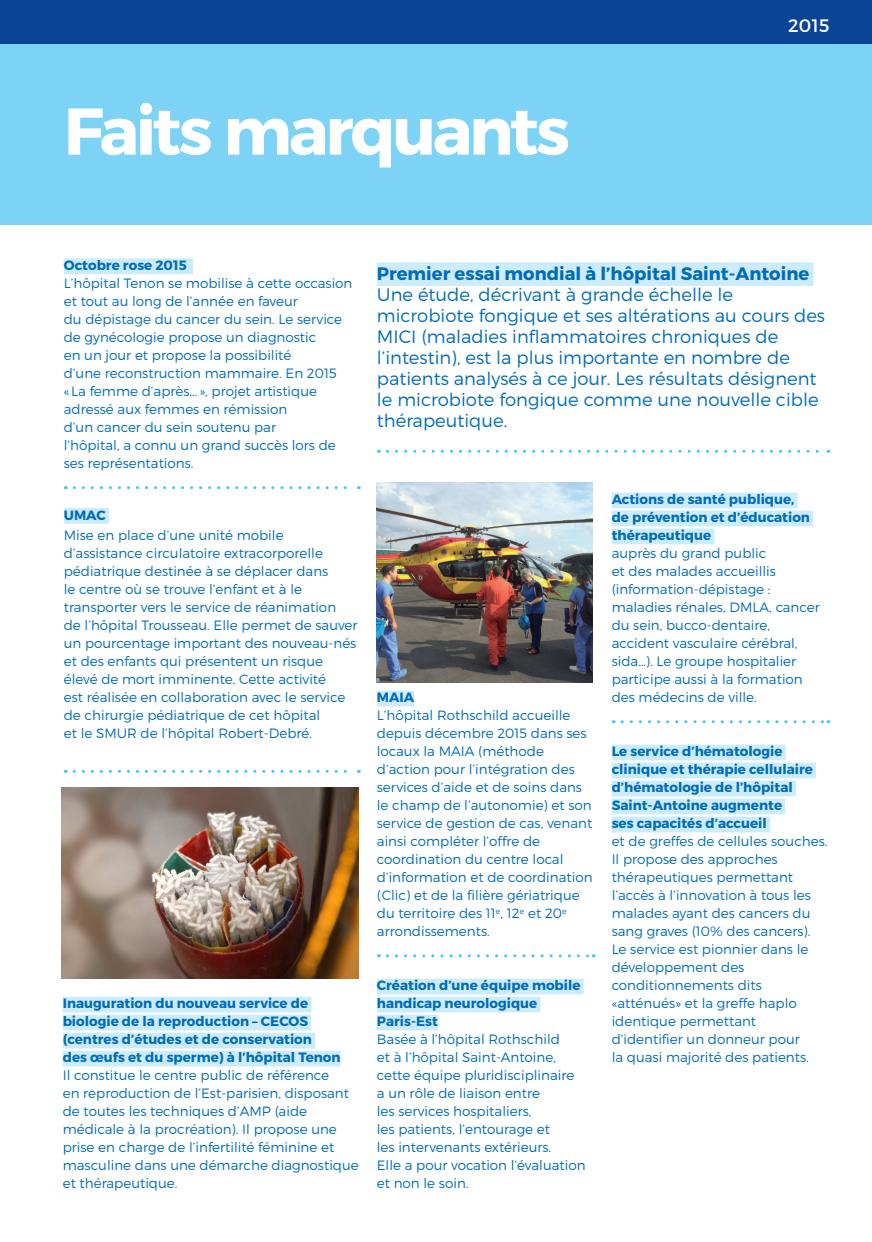
<style>
.page{position:relative;width:872px;height:1242px;background:#fff}
.page>*{position:absolute;margin:0;border:0;box-sizing:border-box;transform-origin:0 0}
.t1{font:700 66px "Montserrat";letter-spacing:-.05em;color:#fff}
.t2{font:300 18px/21px "Montserrat";color:#006cb7}
.t3{font:700 18px "Montserrat";color:#006cb7}
.t4{font:18px "Montserrat";color:#fff}
.t5{font:300 13.5px/18px "Montserrat";color:#006cb7}
.t6{font:700 13.5px/18px "Montserrat";color:#006cb7}
</style>
<div class="page">
<div style="left:0;top:43px;width:872px;height:182px;background:#7cd3f6"></div>
<hr style="left:0;top:43px;width:1px;height:182px;background:#3db9ea">
<div style="left:0;top:0;width:872px;height:43px;background:#094594"></div>
<svg style="left:387px;top:450px;width:442px;height:3px"></svg>
<div style="left:64px;top:258px;width:129px;height:16px;background:#ccecfb"></div>
<div style="left:64px;top:508px;width:45px;height:16px;background:#ccecfb"></div>
<svg style="left:74px;top:486px;width:285px;height:3px"></svg>
<div style="left:63px;top:996px;width:248px;height:16px;background:#ccecfb"></div>
<div style="left:63px;top:1014px;width:248px;height:16px;background:#ccecfb"></div>
<div style="left:63px;top:1032px;width:252px;height:16px;background:#ccecfb"></div>
<div style="left:63px;top:1050px;width:278px;height:16px;background:#ccecfb"></div>
<div style="left:377px;top:690px;width:37px;height:16px;background:#ccecfb"></div>
<div style="left:377px;top:978px;width:206px;height:16px;background:#ccecfb"></div>
<div style="left:377px;top:996px;width:163px;height:16px;background:#ccecfb"></div>
<div style="left:377px;top:1014px;width:61px;height:16px;background:#ccecfb"></div>
<svg style="left:387px;top:954px;width:207px;height:3px"></svg>
<div style="left:611px;top:492px;width:186px;height:16px;background:#ccecfb"></div>
<div style="left:611px;top:510px;width:202px;height:16px;background:#ccecfb"></div>
<div style="left:611px;top:528px;width:103px;height:16px;background:#ccecfb"></div>
<div style="left:611px;top:744px;width:174px;height:16px;background:#ccecfb"></div>
<div style="left:611px;top:762px;width:205px;height:16px;background:#ccecfb"></div>
<div style="left:611px;top:780px;width:185px;height:16px;background:#ccecfb"></div>
<div style="left:611px;top:798px;width:174px;height:16px;background:#ccecfb"></div>
<div style="left:611px;top:816px;width:159px;height:16px;background:#ccecfb"></div>
<svg style="left:622px;top:720px;width:207px;height:3px"></svg>
<div style="left:377px;top:262px;width:436px;height:24px;background:#ccecfb"></div>
<img style="left:62px;top:787px;width:297px;height:191px">
<img style="left:377px;top:482px;width:216px;height:200px">
<svg style="left:74px;top:770px;width:285px;height:3px"></svg>
<h1 class="t1" style="left:64px;top:90px;width:507px">Faits marquants</h1>
<h2 class="t4" style="left:788px;top:14px;width:43px">2015</h2>
<p class="t6" style="left:64px;top:256px;width:124px">Octobre rose 2015</p>
<p class="t5" style="left:64px;top:274px;width:290px">L’hôpital Tenon se mobilise à cette occasion et tout au long de l’année en faveur<br>du dépistage du cancer du sein. Le service de gynécologie propose un diagnostic<br>en un jour et propose la possibilité<br>d’une reconstruction mammaire. En 2015 «La femme d’après... », projet artistique adressé aux femmes en rémission<br>d’un cancer du sein soutenu par<br>l’hôpital, a connu un grand succès lors de ses représentations.</p>
<p class="t6" style="left:64px;top:506px;width:43px">UMAC</p>
<p class="t5" style="left:64px;top:526px;width:295px">Mise en place d’une unité mobile d’assistance circulatoire extracorporelle pédiatrique destinée à se déplacer dans<br>le centre où se trouve l’enfant et à le transporter vers le service de réanimation<br>de l’hôpital Trousseau. Elle permet de sauver un pourcentage important des nouveau-nés et des enfants qui présentent un risque élevé de mort imminente. Cette activité<br>est réalisée en collaboration avec le service de chirurgie pédiatrique de cet hôpital<br>et le SMUR de l’hôpital Robert-Debré.</p>
<p class="t6" style="left:63px;top:994px;width:279px">Inauguration du nouveau service de biologie de la reproduction – CECOS (centres d’études et de conservation<br>des œufs et du sperme) à l’hôpital Tenon</p>
<p class="t5" style="left:63px;top:1066px;width:297px">Il constitue le centre public de référence<br>en reproduction de l’Est-parisien, disposant de toutes les techniques d’AMP (aide médicale à la procréation). Il propose une prise en charge de l’infertilité féminine et masculine dans une démarche diagnostique et thérapeutique.</p>
<h2 class="t3" style="left:377px;top:262px;width:434px">Premier essai mondial à l’hôpital Saint-Antoine</h2>
<p class="t2" style="left:377px;top:283px;width:450px">Une étude, décrivant à grande échelle le microbiote fongique et ses altérations au cours des MICI (maladies inflammatoires chroniques de l’intestin), est la plus importante en nombre de patients analysés à ce jour. Les résultats désignent le microbiote fongique comme une nouvelle cible thérapeutique.</p>
<p class="t6" style="left:377px;top:688px;width:39px">MAIA</p>
<p class="t5" style="left:377px;top:706px;width:217px">L’hôpital Rothschild accueille depuis décembre 2015 dans ses locaux la MAIA (méthode d’action pour l’intégration des services d’aide et de soins dans le champ de l’autonomie) et son service de gestion de cas, venant ainsi compléter l’offre de coordination du centre local d’information et de coordination (Clic) et de la filière gériatrique du territoire des 11<sup>e</sup>, 12<sup>e</sup> et 20<sup>e </sup>arrondissements.</p>
<p class="t6" style="left:377px;top:976px;width:205px">Création d’une équipe mobile handicap neurologique<br>Paris-Est</p>
<p class="t5" style="left:377px;top:1030px;width:210px">Basée à l’hôpital Rothschild<br>et à l’hôpital Saint-Antoine, cette équipe pluridisciplinaire<br>a un rôle de liaison entre<br>les services hospitaliers,<br>les patients, l’entourage et<br>les intervenants extérieurs.<br>Elle a pour vocation l’évaluation et non le soin.</p>
<p class="t6" style="left:611px;top:490px;width:200px">Actions de santé publique, de prévention et d’éducation thérapeutique</p>
<p class="t5" style="left:611px;top:544px;width:209px">auprès du grand public<br>et des malades accueillis (information-dépistage : maladies rénales, DMLA, cancer du sein, bucco-dentaire, accident vasculaire cérébral, sida…). Le groupe hospitalier participe aussi à la formation des médecins de ville.</p>
<p class="t6" style="left:611px;top:742px;width:203px">Le service d’hématologie clinique et thérapie cellulaire d’hématologie de l’hôpital<br>Saint-Antoine augmente<br>ses capacités d’accueil</p>
<p class="t5" style="left:611px;top:832px;width:217px">et de greffes de cellules souches.<br>Il propose des approches thérapeutiques permettant l’accès à l’innovation à tous les malades ayant des cancers du sang graves (10% des cancers).<br>Le service est pionnier dans le développement des conditionnements dits «atténués» et la greffe haplo identique permettant d’identifier un donneur pour<br>la quasi majorité des patients.</p>
</div>
